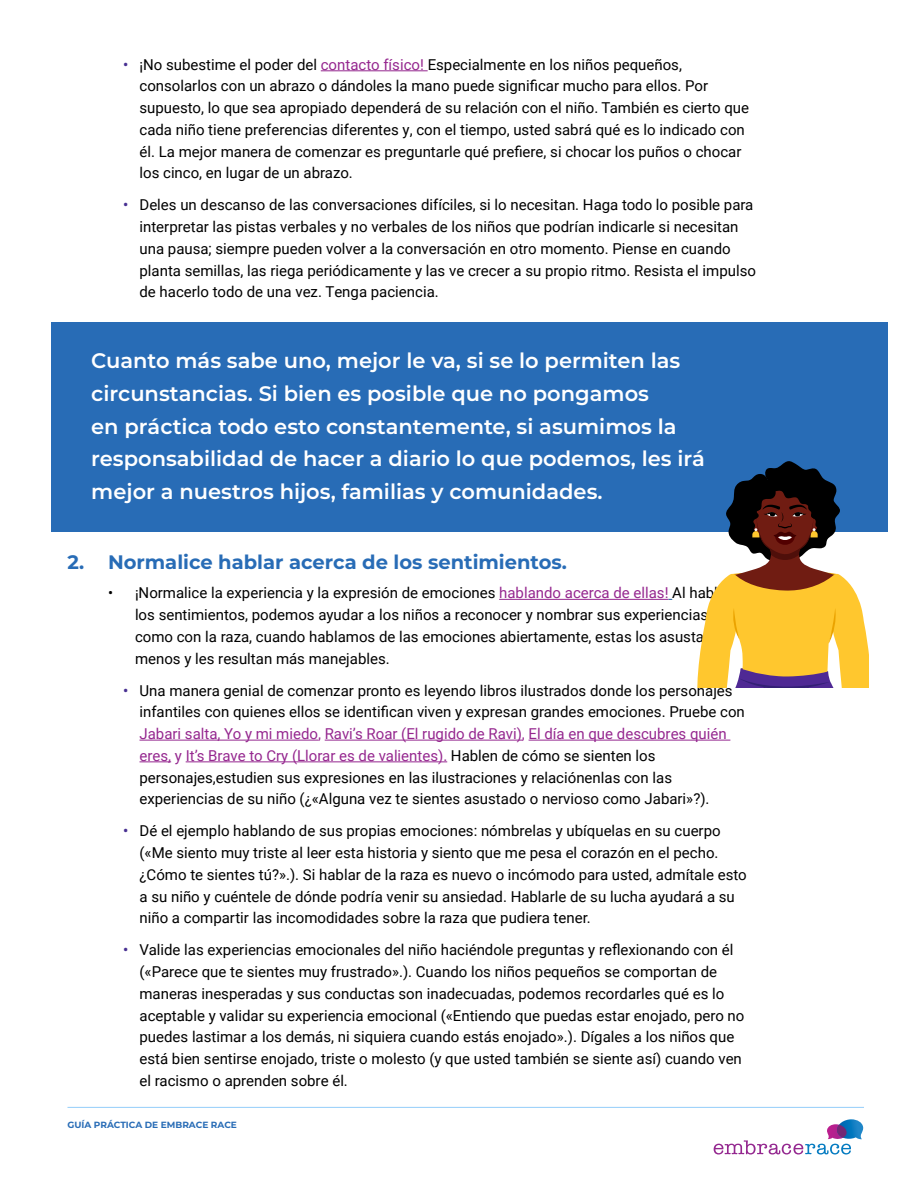
<style>
.page{position:relative;width:918px;height:1188px;background:#fff}
.page>*{position:absolute;margin:0;border:0;box-sizing:border-box;transform-origin:0 0}
.t1{font:600 21px/33px "Montserrat";color:#fff}
.t2{font:700 19.5px "Montserrat";color:#286cb6}
.t3{font:15px/21.8px "Roboto";color:#000}
.t4{font:700 9px "Montserrat";color:#286cb6}
.s1{font-weight:500;color:#483092}
.s2{color:#95278f}
</style>
<div class="page">
<svg style="left:714px;top:1119px;width:150px;height:36px"></svg>
<hr style="left:68px;top:1107px;width:796px;height:1px;background:#93cefa">
<hr style="left:321px;top:70px;width:107px;height:1px;background:#95278f">
<hr style="left:499px;top:599px;width:170px;height:1px;background:#95278f">
<hr style="left:140px;top:740px;width:178px;height:1px;background:#95278f">
<hr style="left:325px;top:740px;width:197px;height:1px;background:#95278f">
<hr style="left:529px;top:740px;width:201px;height:1px;background:#95278f">
<hr style="left:140px;top:762px;width:31px;height:1px;background:#95278f">
<hr style="left:186px;top:762px;width:261px;height:1px;background:#95278f">
<div style="left:51px;top:322px;width:837px;height:209px;background:#286cb6"></div>
<svg style="left:693px;top:461px;width:175px;height:227px"></svg>
<p class="t3" style="left:140px;top:53px;width:611px;text-indent:-16px"><span class="s1">•</span> ¡No subestime el poder del <span class="s2">contacto físico!</span> Especialmente en los niños pequeños, consolarlos con un abrazo o dándoles la mano puede significar mucho para ellos. Por supuesto, lo que sea apropiado dependerá de su relación con el niño. También es cierto que cada niño tiene preferencias diferentes y, con el tiempo, usted sabrá qué es lo indicado con él. La mejor manera de comenzar es preguntarle qué prefiere, si chocar los puños o chocar los cinco, en lugar de un abrazo.</p>
<p class="t3" style="left:140px;top:194px;width:618px;text-indent:-17px"><span class="s1">•</span> Deles un descanso de las conversaciones difíciles, si lo necesitan. Haga todo lo posible para interpretar las pistas verbales y no verbales de los niños que podrían indicarle si necesitan una pausa; siempre pueden volver a la conversación en otro momento. Piense en cuando planta semillas, las riega periódicamente y las ve crecer a su propio ritmo. Resista el impulso de hacerlo todo de una vez. Tenga paciencia.</p>
<p class="t1" style="left:91px;top:343px;width:615px">Cuanto más sabe uno, mejor le va, si se lo permiten las circunstancias. Si bien es posible que no pongamos<br>en práctica todo esto constantemente, si asumimos la responsabilidad de hacer a diario lo que podemos, les irá mejor a nuestros hijos, familias y comunidades.</p>
<h2 class="t2" style="left:68px;top:549px;width:501px">2. Normalice hablar acerca de los sentimientos.</h2>
<p class="t3" style="left:135px;top:581px;width:618px;text-indent:-27px">• ¡Normalice la experiencia y la expresión de emociones <span class="s2">hablando acerca de ellas!</span> Al hablar de los sentimientos, podemos ayudar a los niños a reconocer y nombrar sus experiencias. Y como con la raza, cuando hablamos de las emociones abiertamente, estas los asustan menos y les resultan más manejables.</p>
<p class="t3" style="left:140px;top:679px;width:607px;text-indent:-16px"><span class="s1">•</span> Una manera genial de comenzar pronto es leyendo libros ilustrados donde los personajes infantiles con quienes ellos se identifican viven y expresan grandes emociones. Pruebe con</p>
<p class="t3" style="left:140px;top:722px;width:589px"><span class="s2">Jabari salta, Yo y mi miedo, Ravi’s Roar (El rugido de Ravi), El día en que descubres quién eres, y It’s Brave to Cry (Llorar es de valientes).</span> Hablen de cómo se sienten los personajes,estudien sus expresiones en las ilustraciones y relaciónenlas con las experiencias de su niño (¿«Alguna vez te sientes asustado o nervioso como Jabari»?).</p>
<p class="t3" style="left:140px;top:820px;width:609px;text-indent:-16px"><span class="s1">•</span> Dé el ejemplo hablando de sus propias emociones: nómbrelas y ubíquelas en su cuerpo («Me siento muy triste al leer esta historia y siento que me pesa el corazón en el pecho. ¿Cómo te sientes tú?».). Si hablar de la raza es nuevo o incómodo para usted, admítale esto a su niño y cuéntele de dónde podría venir su ansiedad. Hablarle de su lucha ayudará a su niño a compartir las incomodidades sobre la raza que pudiera tener.</p>
<p class="t3" style="left:140px;top:939px;width:606px;text-indent:-16px"><span class="s1">•</span> Valide las experiencias emocionales del niño haciéndole preguntas y reflexionando con él («Parece que te sientes muy frustrado».). Cuando los niños pequeños se comportan de maneras inesperadas y sus conductas son inadecuadas, podemos recordarles qué es lo aceptable y validar su experiencia emocional («Entiendo que puedas estar enojado, pero no puedes lastimar a los demás, ni siquiera cuando estás enojado».). Dígales a los niños que está bien sentirse enojado, triste o molesto (y que usted también se siente así) cuando ven el racismo o aprenden sobre él.</p>
<p class="t4" style="left:68px;top:1118px;width:171px">GUÍA PRÁCTICA DE EMBRACE RACE</p>
</div>
